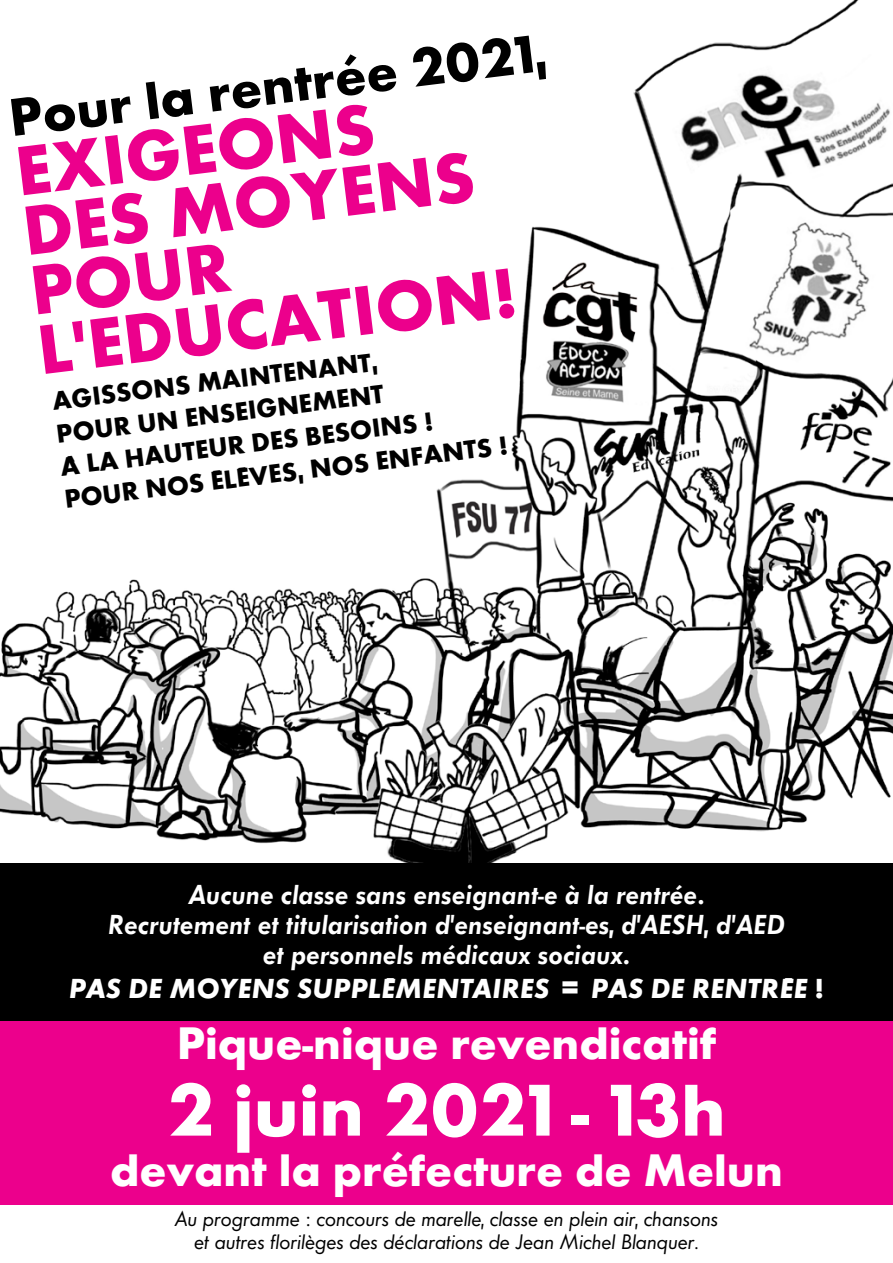
<style>
.page{position:relative;width:893px;height:1263px;background:#fff}
.page>*{position:absolute;margin:0;border:0;box-sizing:border-box;transform-origin:0 0}
.t1{font:67.8px "Canal Bold Romain";color:#fff}
.t2{font:64.5px/60px "Canal Bold Romain";color:#ec008c}
.t3{font:49.2px "Canal Bold Romain";color:#000}
.t4{font:42.15px "Canal Bold Romain";color:#fff}
.t5{font:25.5px/30px "Canal Demi Italique";color:#fff;text-align:center}
.t6{font:25.5px "Canal Bold Italique";color:#fff}
.t7{font:24px/33px "Canal Bold Romain";color:#000}
.t8{font:19.5px/23.4px "Canal Light Italique";color:#000;text-align:center}
</style>
<div class="page">
<img style="left:0;top:0;width:893px;height:863px">
<div style="left:0;top:1020px;width:893px;height:185px;background:#ec008c"></div>
<div style="left:0;top:863px;width:893px;height:157px;background:#000"></div>
<h3 class="t3" style="left:5px;top:85px;width:543px;rotate:-7deg">Pour la rentré e 2021,</h3>
<h2 class="t2" style="left:12px;top:141px;width:484px;rotate:-7deg">Exigeons des m oyens pour l’Education!</h2>
<p class="t7" style="left:50px;top:384px;width:329px;rotate:-7deg">Agissons m aintenant, pour un enseigneme</p>
<p class="t7" style="left:54px;top:417px;width:448px;text-indent:295px;rotate:-7deg">nt<br>à la hauteur des besoins !<br>Pour nos élèves, nos enfants !</p>
<p class="t5" style="left:108px;top:879px;width:679px">Aucune classe sans enseignant-e à la rentrée.<br>Recrutement et titularisation d’enseignant-es, d’AESH, d’AED et personnels médicaux sociaux.</p>
<p class="t6" style="left:69px;top:971px;width:757px">PAS DE MOYENS SUPPLÉMENTAIRES = PAS DE RENTRÉE !</p>
<h3 class="t4" style="left:177px;top:1015px;width:541px">Pique-nique revendicatif</h3>
<h1 class="t1" style="left:167px;top:1064px;width:560px">2 juin 2021 - 13h</h1>
<h3 class="t4" style="left:110px;top:1142px;width:674px">devant la préfecture de Melun</h3>
<p class="t8" style="left:175px;top:1207px;width:545px">Au programme : concours de marelle, classe en plein air, chansons et autres florilèges des déclarations de Jean Michel Blanquer.</p>
</div>
